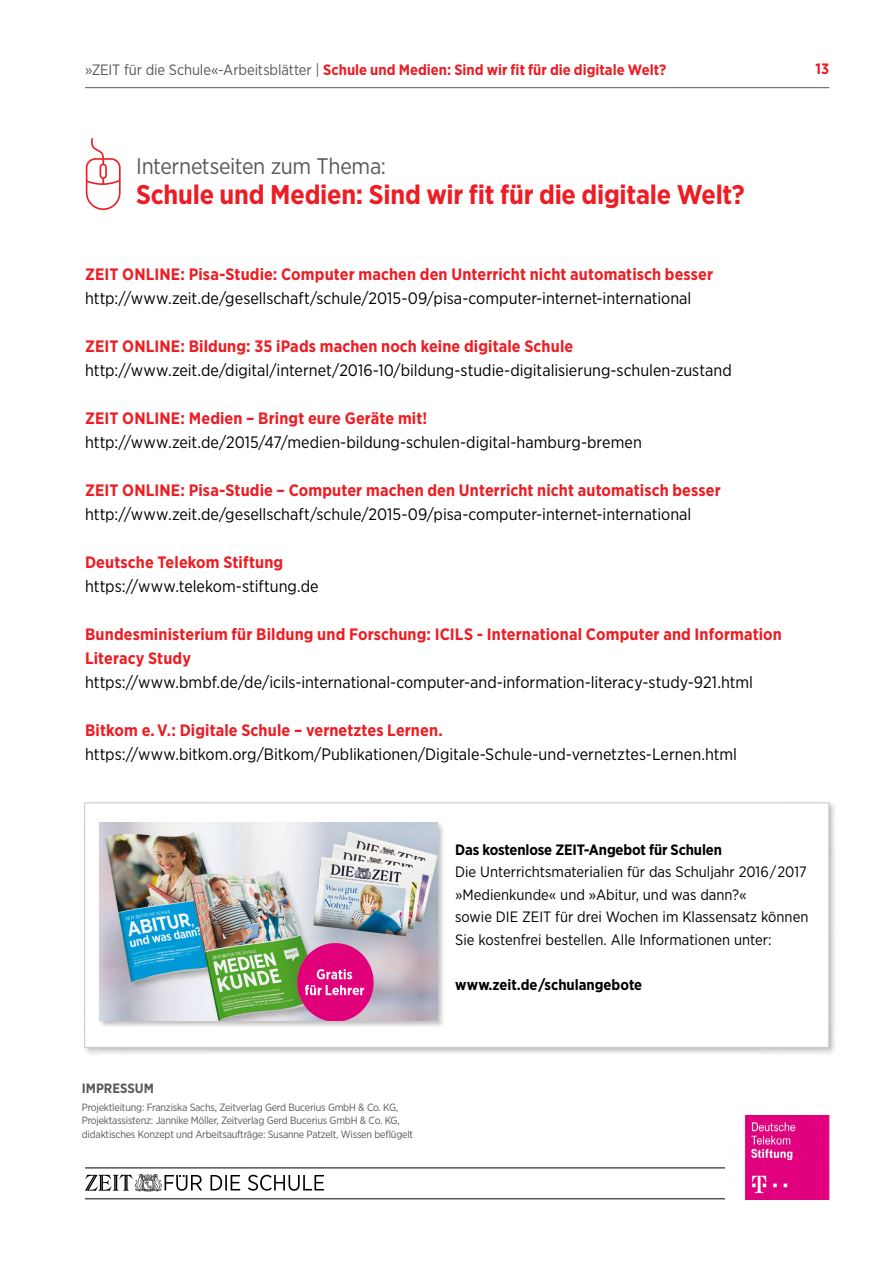
<style>
.page{position:relative;width:893px;height:1263px;background:#fff}
.page>*{position:absolute;margin:0;border:0;box-sizing:border-box;transform-origin:0 0}
.t1{font:700 27px "Gotham Narrow";letter-spacing:-.01em;color:#ed1d24}
.t2{font:22.5px "Gotham Narrow";letter-spacing:-.015em;color:#58595b}
.t3{font:16.5px/24px "Gotham Narrow";color:#000}
.t4{font:700 16.5px/24px "Gotham Narrow";letter-spacing:.005em;color:#ed1d24}
.t5{font:15px/22.5px "Gotham Narrow";color:#000}
.t6{font:700 15px "Gotham Narrow";color:#ed1d24}
.t7{font:700 15px "Gotham Narrow";letter-spacing:-.01em;color:#000}
.t8{font:700 13.5px "Gotham Narrow";color:#58595b}
.t9{font:10.5px/13.5px "Gotham Narrow";letter-spacing:-.02em;color:#58595b}
.s1{font-weight:400;color:#58595b}
.s2{font-weight:700;color:#ed1d24}
.s3{font-weight:400;color:#000}
</style>
<div class="page">
<hr style="left:85px;top:87px;width:744px;height:1px;background:#58595b">
<svg style="left:85px;top:1174px;width:239px;height:18px"></svg>
<hr style="left:85px;top:1167px;width:644px;height:1px;background:#000">
<hr style="left:85px;top:1198px;width:644px;height:1px;background:#000">
<img style="left:726px;top:1116px;width:104px;height:83px">
<svg style="left:85px;top:138px;width:36px;height:72px"></svg>
<div style="left:83px;top:801px;width:754px;height:254px;background:#000;opacity:.25"></div>
<div style="left:84px;top:802px;width:745px;height:246px;background:#fff;border:1px solid #c6c8ca"></div>
<div style="left:97px;top:821px;width:348px;height:207px;background:#000;opacity:.25"></div>
<img style="left:99px;top:823px;width:338px;height:198px">
<p class="t6" style="left:85px;top:60px;width:583px"><span class="s1">»ZEIT für die Schule«-Arbeitsblätter |</span> Schule und Medien: Sind wir fit für die digitale Welt?</p>
<p class="t6" style="left:815px;top:59px;width:15px">13</p>
<p class="t2" style="left:136px;top:153px;width:251px">Internetseiten zum Thema:</p>
<p class="t1" style="left:136px;top:178px;width:610px">Schule und Medien: Sind wir fit für die digitale Welt?</p>
<p class="t3" style="left:85px;top:262px;width:630px"><span class="s2">ZEIT ONLINE: Pisa-Studie: Computer machen den Unterricht nicht automatisch besser </span>http://www.zeit.de/gesellschaft/schule/2015-09/pisa-computer-internet-international</p>
<p class="t3" style="left:85px;top:334px;width:648px"><span class="s2">ZEIT ONLINE: Bildung: 35 iPads machen noch keine digitale Schule </span>http://www.zeit.de/digital/internet/2016-10/bildung-studie-digitalisierung-schulen-zustand</p>
<p class="t3" style="left:85px;top:406px;width:558px"><span class="s2">ZEIT ONLINE: Medien – Bringt eure Geräte mit! </span>http://www.zeit.de/2015/47/medien-bildung-schulen-digital-hamburg-bremen</p>
<p class="t4" style="left:85px;top:478px;width:637px">ZEIT ONLINE: Pisa-Studie – Computer machen den Unterricht nicht automatisch besser</p>
<p class="t3" style="left:85px;top:502px;width:608px">http://www.zeit.de/gesellschaft/schule/2015-09/pisa-computer-internet-international</p>
<p class="t4" style="left:85px;top:550px;width:200px">Deutsche Telekom Stiftung</p>
<p class="t3" style="left:85px;top:574px;width:235px">https://www.telekom-stiftung.de</p>
<p class="t4" style="left:85px;top:622px;width:698px">Bundesministerium für Bildung und Forschung: ICILS - International Computer and Information<br>Literacy Study <span class="s3">https://www.bmbf.de/de/icils-international-computer-and-information-literacy-study-921.html</span></p>
<p class="t4" style="left:85px;top:718px;width:359px">Bitkom e. V.: Digitale Schule – vernetztes Lernen.</p>
<p class="t3" style="left:85px;top:742px;width:654px">https://www.bitkom.org/Bitkom/Publikationen/Digitale-Schule-und-vernetztes-Lernen.html</p>
<p class="t8" style="left:82px;top:1080px;width:73px">IMPRESSUM</p>
<p class="t9" style="left:82px;top:1100px;width:333px">Projektleitung: Franziska Sachs, Zeitverlag Gerd Bucerius GmbH &amp; Co. KG,<br>Projektassistenz: Jannike Möller, Zeitverlag Gerd Bucerius GmbH &amp; Co. KG, didaktisches Konzept und Arbeitsaufträge: Susanne Patzelt, Wissen beflügelt</p>
<p class="t7" style="left:455px;top:840px;width:268px">Das kostenlose ZEIT-Angebot für Schulen</p>
<p class="t5" style="left:455px;top:860px;width:355px">Die Unterrichtsmaterialien für das Schuljahr 2016 / 2017 »Medienkunde« und »Abitur, und was dann?«<br>sowie DIE ZEIT für drei Wochen im Klassensatz können Sie kostenfrei bestellen. Alle Informationen unter:</p>
<p class="t7" style="left:455px;top:975px;width:189px">w w w.zeit.de /schulangebote</p>
</div>
